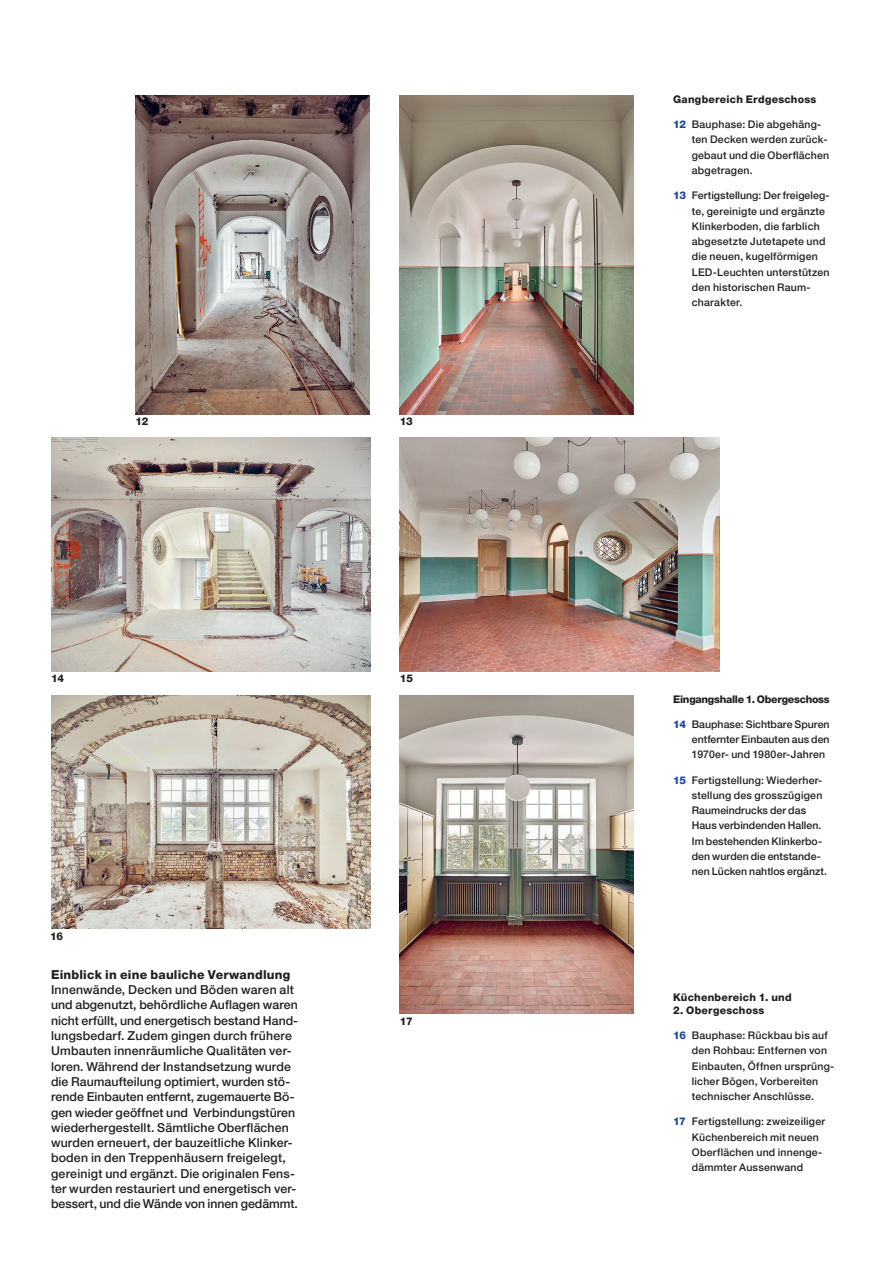
<style>
.page{position:relative;width:885px;height:1263px;background:#fff}
.page>*{position:absolute;margin:0;border:0;box-sizing:border-box;transform-origin:0 0}
._05_Text_Medium_8_2p{font:500 12.3px/15.3px "Helvetica Neue LT Pro";letter-spacing:.01em;color:#231f20}
._05_UT_Heavy_8_2pt{font:800 12.3px "Helvetica Neue LT Pro";letter-spacing:.015em;color:#231f20}
._06_Legenden_Medium{font:500 10.5px/15.3px "Helvetica Neue LT Pro";letter-spacing:.02em;color:#231f20}
._06_Legenden_Medium-2{font:800 10.5px "Helvetica Neue LT Pro";letter-spacing:.02em;color:#231f20}
._06_Legenden_Medium-3{font:500 10.5px/15.3px "Helvetica Neue LT Pro";color:#231f20;text-align:right}
._06_Legenden_Medium-4{font:800 10.5px "Helvetica Neue LT Pro";letter-spacing:-.02em;color:#231f20}
.s1{font-weight:800;color:#18469d}
</style>
<div class="page">
<img style="left:136px;top:95px;width:234px;height:319px">
<img style="left:51px;top:438px;width:319px;height:233px">
<img style="left:51px;top:695px;width:319px;height:234px">
<img style="left:400px;top:95px;width:234px;height:319px">
<img style="left:400px;top:438px;width:319px;height:234px">
<img style="left:400px;top:695px;width:234px;height:319px">
<p class="_06_Legenden_Medium-2" style="left:135px;top:415px;width:14px">12</p>
<p class="_06_Legenden_Medium-2" style="left:51px;top:672px;width:14px">14</p>
<p class="_06_Legenden_Medium-2" style="left:50px;top:929px;width:14px">16</p>
<h3 class="_05_UT_Heavy_8_2pt" style="left:51px;top:967px;width:241px">Einblick in eine bauliche Verwandlung</h3>
<p class="_05_Text_Medium_8_2p" style="left:51px;top:982px;width:248px">Innenwände, Decken und Böden waren alt und abgenutzt, behördliche Auflagen waren nicht erfüllt, und energetisch bestand Hand&shy;lungsbedarf. Zudem gingen durch frühere Umbauten innenräumliche Qualitäten ver&shy;loren. Während der Instandsetzung wurde die Raumaufteilung optimiert, wurden stö&shy;rende Einbauten entfernt, zugemauerte Bö&shy;gen wieder geöffnet und Verbindungstüren wiederhergestellt. Sämtliche Oberflächen wurden erneuert, der bauzeitliche Klinker&shy;boden in den Treppenhäusern freigelegt, gereinigt und ergänzt. Die originalen Fens&shy;ter wurden restauriert und energetisch ver&shy;bessert, und die Wände von innen gedämmt.</p>
<p class="_06_Legenden_Medium-2" style="left:400px;top:415px;width:14px">13</p>
<p class="_06_Legenden_Medium-2" style="left:400px;top:672px;width:15px">15</p>
<p class="_06_Legenden_Medium-2" style="left:400px;top:1014px;width:14px">17</p>
<p class="_06_Legenden_Medium-2" style="left:673px;top:93px;width:145px">Gangbereich Erdgeschoss</p>
<p class="_06_Legenden_Medium" style="left:691px;top:117px;width:139px;text-indent:-19px"><span class="s1">12</span> Bauphase: Die abgehäng&shy;ten Decken werden zurück&shy;gebaut und die Oberflächen abgetragen.</p>
<p class="_06_Legenden_Medium" style="left:691px;top:188px;width:139px;text-indent:-19px"><span class="s1">13</span> Fertigstellung: Der freigeleg&shy;te, gereinigte und ergänzte<br>Klinkerboden, die farblich abgesetzte Jutetapete und die neuen, kugelförmigen<br>LED-Leuchten unterstützen den historischen Raum&shy;charakter.</p>
<p class="_06_Legenden_Medium-4" style="left:673px;top:693px;width:158px">Eingangshalle 1. Obergeschoss</p>
<p class="_06_Legenden_Medium-3" style="left:673px;top:716px;width:158px"><span class="s1">14</span> Bauphase: Sichtbare Spuren entfernter Einbauten aus den</p>
<p class="_06_Legenden_Medium" style="left:691px;top:747px;width:135px">1970er- und 1980er-Jahren</p>
<p class="_06_Legenden_Medium" style="left:691px;top:772px;width:137px;text-indent:-19px"><span class="s1">15</span> Fertigstellung: Wiederher&shy;stellung des grosszügigen<br>Raumeindrucks der das<br>Haus verbindenden Hallen.<br>Im bestehenden Klinkerbo&shy;den wurden die entstande&shy;nen Lücken nahtlos ergänzt.</p>
<p class="_06_Legenden_Medium-2" style="left:673px;top:991px;width:120px">Küchenbereich 1. und</p>
<p class="_06_Legenden_Medium-2" style="left:673px;top:1004px;width:93px">2. Obergeschoss</p>
<p class="_06_Legenden_Medium" style="left:691px;top:1027px;width:144px;text-indent:-19px"><span class="s1">16</span> Bauphase: Rückbau bis auf den Rohbau: Entfernen von<br>Einbauten, Öffnen ursprüng-</p>
<p class="_06_Legenden_Medium" style="left:691px;top:1073px;width:128px">licher Bögen, Vorbereiten</p>
<p class="_06_Legenden_Medium" style="left:691px;top:1089px;width:124px">technischer Anschlüsse.</p>
<p class="_06_Legenden_Medium" style="left:691px;top:1114px;width:135px;text-indent:-19px"><span class="s1">17</span> Fertigstellung: zweizeiliger<br>Küchenbereich mit neuen<br>Oberflächen und innenge&shy;dämmter Aussenwand</p>
</div>
